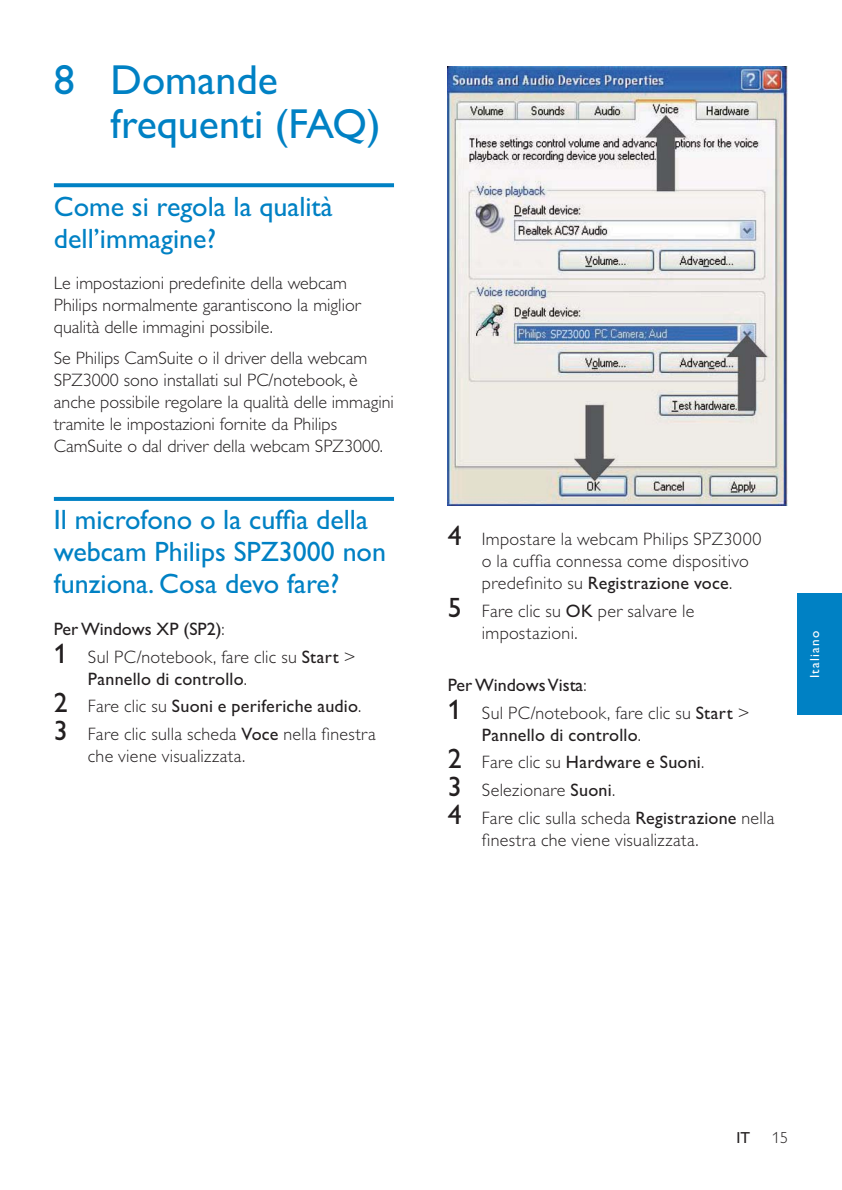
<style>
.page{position:relative;width:842px;height:1190px;background:#fff}
.page>*{position:absolute;margin:0;border:0;box-sizing:border-box;transform-origin:0 0}
.t1{font:42px/44px "Gill Sans Alt One WGL";color:#0081c4}
.t2{font:28px/32px "Gill Sans Alt One WGL";color:#0081c4}
.t3{font:18px/22px "Gill Sans Alt One WGL Light";color:#231f20}
.t4{font:18px/27.6px "Gill Sans Alt One WGL";letter-spacing:.01em;color:#231f20}
.t5{font:16px "Gill Sans Alt One WGL Light";color:#231f20}
.t6{font:16px "Gill Sans Alt One WGL";color:#231f20}
.t7{font:13.2px "Gill Sans Alt One WGL";letter-spacing:.1em;color:#fff}
.s1{font-family:"Gill Sans Alt One WGL Light"}
.s2{font-family:"Gill Sans Alt One WGL";font-size:28px}
.s3{font-family:"Gill Sans Alt One WGL"}
.s4{font-size:28px}
</style>
<div class="page">
<img style="left:448px;top:66px;width:339px;height:440px">
<svg style="left:54px;top:183px;width:340px;height:4px"></svg>
<svg style="left:54px;top:497px;width:340px;height:4px"></svg>
<div style="left:797px;top:593px;width:45px;height:122px;background:#0081c4"></div>
<h1 class="t1" style="left:111px;top:63px;width:272px;text-indent:-57px">8 Domande frequenti (FAQ)</h1>
<h2 class="t2" style="left:54px;top:193px;width:281px">Come si regola la qualità dell’immagine?</h2>
<p class="t3" style="left:54px;top:274px;width:308px">Le impostazioni predefinite della webcam<br>Philips normalmente garantiscono la miglior qualità delle immagini possibile.</p>
<p class="t3" style="left:54px;top:349px;width:342px">Se Philips CamSuite o il driver della webcam SPZ3000 sono installati sul PC/notebook, è anche possibile regolare la qualità delle immagini tramite le impostazioni fornite da Philips CamSuite o dal driver della webcam SPZ3000.</p>
<h2 class="t2" style="left:54px;top:507px;width:334px">Il microfono o la cuffia della webcam Philips SPZ3000 non funziona. Cosa devo fare?</h2>
<p class="t4" style="left:54px;top:617px;width:172px">Per Windows XP (SP2)<span class="s1">:</span></p>
<p class="t3" style="left:54px;top:648px;width:303px"><span class="s2">1</span> Sul PC/notebook, fare clic su <span class="s3">Start</span> &gt;</p>
<p class="t4" style="left:54px;top:667px;width:309px;text-indent:34px">Pannello di controllo<span class="s1">.<br></span><span class="s4">2</span> <span class="s1">Fare clic su</span> Suoni e periferiche audio<span class="s1">.</span></p>
<p class="t3" style="left:88px;top:725px;width:289px;text-indent:-34px"><span class="s2">3</span> Fare clic sulla scheda <span class="s3">Voce</span> nella finestra che viene visualizzata.</p>
<p class="t3" style="left:482px;top:530px;width:281px;text-indent:-34px"><span class="s2">4</span> Impostare la webcam Philips SPZ3000 o la cuffia connessa come dispositivo</p>
<p class="t4" style="left:482px;top:571px;width:252px"><span class="s1">predefinito su</span> Registrazione voce<span class="s1">.</span></p>
<p class="t3" style="left:482px;top:602px;width:214px;text-indent:-34px"><span class="s2">5</span> Fare clic su <span class="s3">OK</span> per salvare le impostazioni.</p>
<p class="t4" style="left:448px;top:673px;width:140px">Per Windows Vista<span class="s1">:</span></p>
<p class="t3" style="left:448px;top:704px;width:303px"><span class="s2">1</span> Sul PC/notebook, fare clic su <span class="s3">Start</span> &gt;</p>
<p class="t4" style="left:448px;top:723px;width:258px;text-indent:34px">Pannello di controllo<span class="s1">.<br></span><span class="s4">2</span> <span class="s1">Fare clic su</span> Hardware e Suoni<span class="s1">.</span></p>
<p class="t3" style="left:448px;top:778px;width:328px;line-height:27.6px"><span class="s2">3</span> Selezionare <span class="s3">Suoni</span>.<br><span class="s2">4</span> Fare clic sulla scheda <span class="s3">Registrazione</span> nella</p>
<p class="t3" style="left:482px;top:831px;width:218px">finestra che viene visualizzata.</p>
<p class="t7" style="left:810px;top:678px;width:49px;rotate:-90deg">Italiano</p>
<p class="t6" style="left:737px;top:1133px;width:15px">IT</p>
<p class="t5" style="left:772px;top:1133px;width:17px">15</p>
</div>
